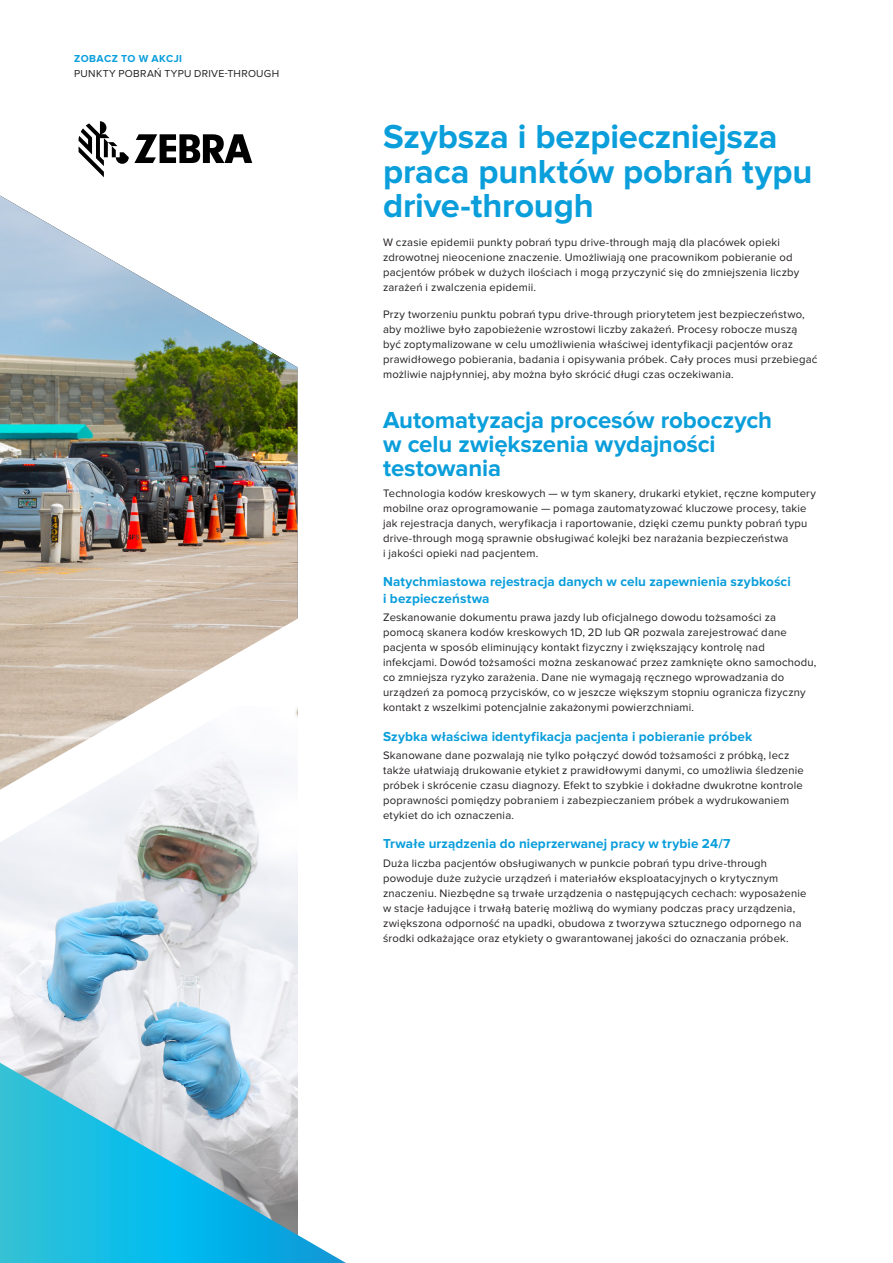
<style>
.page{position:relative;width:893px;height:1263px;background:#fff}
.page>*{position:absolute;margin:0;border:0;box-sizing:border-box;transform-origin:0 0}
.Heading-2-Cover{font:700 34.5px/34.5px "Proxima Nova";letter-spacing:-.005em;color:#0a9edb}
.Heading_after_Body{font:700 24px/24px "Proxima Nova";letter-spacing:-.005em;color:#0a9edb}
.Subhead-2{font:700 13.5px/16.5px "Proxima Nova";letter-spacing:.01em;color:#0a9edb}
.Body{font:11.25px/15px "Proxima Nova";letter-spacing:.02em;color:#231f20}
.t1{font:10.5px "Proxima Nova";letter-spacing:.03em;color:#231f20}
.Collateral_Type{font:700 10.5px "Proxima Nova";letter-spacing:.04em;color:#0a9edb}
</style>
<div class="page">
<svg style="left:78px;top:121px;width:174px;height:56px"></svg>
<img style="left:0;top:842px;width:297px;height:221px">
<img style="left:0;top:196px;width:297px;height:422px">
<svg style="left:0;top:618px;width:298px;height:224px"></svg>
<svg style="left:0;top:1063px;width:346px;height:200px"></svg>
<p class="Collateral_Type" style="left:74px;top:53px;width:109px">ZOBACZ TO W AKCJI</p>
<p class="t1" style="left:74px;top:67px;width:206px">PUNKTY POBRAŃ TYPU DRIVE-THROUGH</p>
<p class="Heading-2-Cover" style="left:383px;top:120px;width:431px">Szybsza i bezpieczniejsza praca punktów pobrań typu drive-through</p>
<p class="Body" style="left:383px;top:235px;width:418px">W czasie epidemii punkty pobrań typu drive-through mają dla placówek opieki zdrowotnej nieocenione znaczenie. Umożliwiają one pracownikom pobieranie od pacjentów próbek w dużych ilościach i mogą przyczynić się do zmniejszenia liczby zarażeń i zwalczenia epidemii.</p>
<p class="Body" style="left:383px;top:307px;width:436px">Przy tworzeniu punktu pobrań typu drive-through priorytetem jest bezpieczeństwo, aby możliwe było zapobieżenie wzrostowi liczby zakażeń. Procesy robocze muszą być zoptymalizowane w celu umożliwienia właściwej identyfikacji pacjentów oraz prawidłowego pobierania, badania i opisywania próbek. Cały proces musi przebiegać możliwie najpłynniej, aby można było skrócić długi czas oczekiwania.</p>
<p class="Heading_after_Body" style="left:383px;top:409px;width:390px">Automatyzacja procesów roboczych w celu zwiększenia wydajności testowania</p>
<p class="Body" style="left:383px;top:486px;width:434px">Technologia kodów kreskowych — w tym skanery, drukarki etykiet, ręczne komputery mobilne oraz oprogramowanie — pomaga zautomatyzować kluczowe procesy, takie jak rejestracja danych, weryfikacja i raportowanie, dzięki czemu punkty pobrań typu drive-through mogą sprawnie obsługiwać kolejki bez narażania bezpieczeństwa<br>i jakości opieki nad pacjentem.</p>
<p class="Subhead-2" style="left:383px;top:574px;width:409px">Natychmiastowa rejestracja danych w celu zapewnienia szybkości i bezpieczeństwa</p>
<p class="Body" style="left:383px;top:610px;width:435px">Zeskanowanie dokumentu prawa jazdy lub oficjalnego dowodu tożsamości za pomocą skanera kodów kreskowych 1D, 2D lub QR pozwala zarejestrować dane pacjenta w sposób eliminujący kontakt fizyczny i zwiększający kontrolę nad infekcjami. Dowód tożsamości można zeskanować przez zamknięte okno samochodu, co zmniejsza ryzyko zarażenia. Dane nie wymagają ręcznego wprowadzania do urządzeń za pomocą przycisków, co w jeszcze większym stopniu ogranicza fizyczny kontakt z wszelkimi potencjalnie zakażonymi powierzchniami.</p>
<p class="Subhead-2" style="left:383px;top:728px;width:371px">Szybka właściwa identyfikacja pacjenta i pobieranie próbek</p>
<p class="Body" style="left:383px;top:748px;width:422px">Skanowane dane pozwalają nie tylko połączyć dowód tożsamości z próbką, lecz także ułatwiają drukowanie etykiet z prawidłowymi danymi, co umożliwia śledzenie próbek i skrócenie czasu diagnozy. Efekt to szybkie i dokładne dwukrotne kontrole poprawności pomiędzy pobraniem i zabezpieczaniem próbek a wydrukowaniem etykiet do ich oznaczenia.</p>
<p class="Subhead-2" style="left:383px;top:836px;width:349px">Trwałe urządzenia do nieprzerwanej pracy w trybie 24/7</p>
<p class="Body" style="left:383px;top:856px;width:425px">Duża liczba pacjentów obsługiwanych w punkcie pobrań typu drive-through powoduje duże zużycie urządzeń i materiałów eksploatacyjnych o krytycznym znaczeniu. Niezbędne są trwałe urządzenia o następujących cechach: wyposażenie w stacje ładujące i trwałą baterię możliwą do wymiany podczas pracy urządzenia, zwiększona odporność na upadki, obudowa z tworzywa sztucznego odpornego na środki odkażające oraz etykiety o gwarantowanej jakości do oznaczania próbek.</p>
</div>
